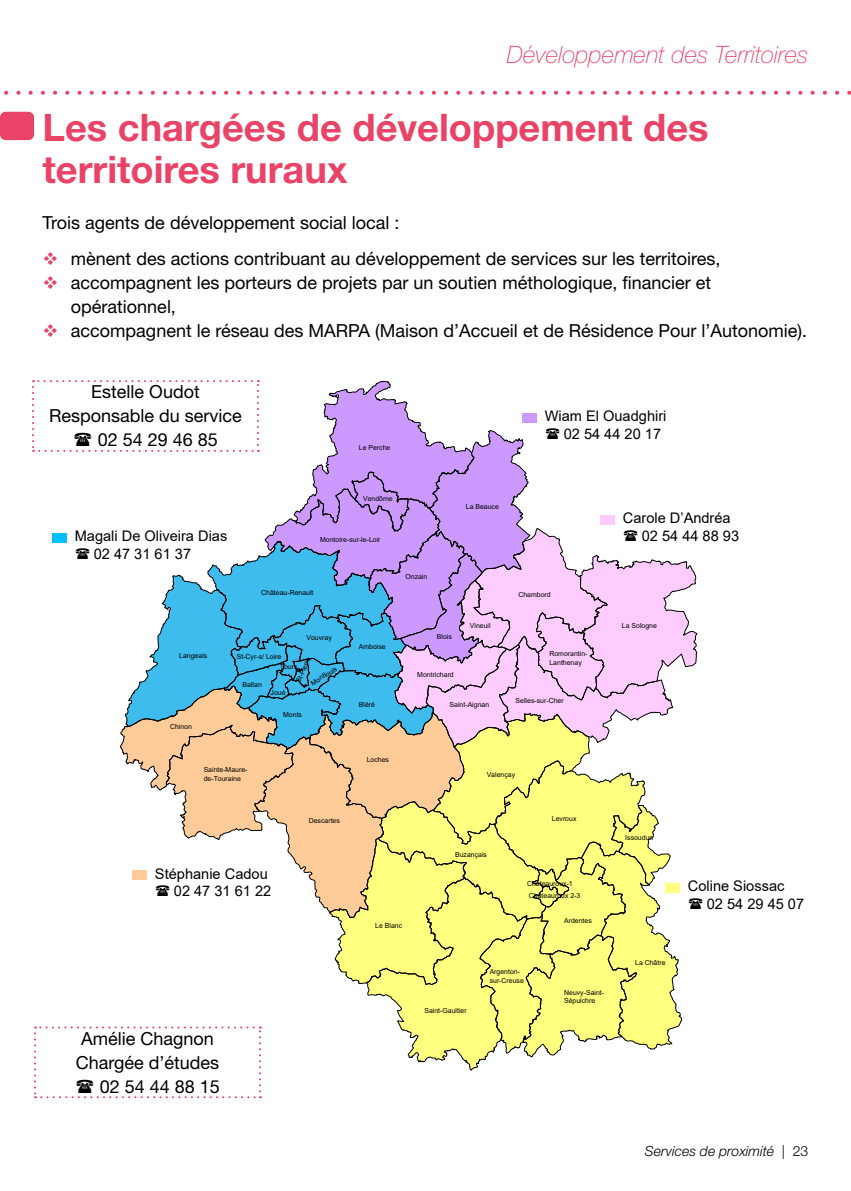
<style>
.page{position:relative;width:851px;height:1191px;background:#fff}
.page>*{position:absolute;margin:0;border:0;box-sizing:border-box;transform-origin:0 0}
.t1{font:700 38px/42px "Helvetica Neue LT Std";color:#e94368}
.t2{font:italic 100 24px "Helvetica Neue LT Std";color:#e94368}
.t3{font:18px/24px "Helvetica Neue LT Std";color:#000}
.t4{font:14.6px/17.6px "Arial";color:#000}
.t5{font:italic 300 14px "Helvetica Neue LT Std";color:#000}
.t6{font:7px/8.4px "Arial";color:#000}
.s1{font-style:normal}
</style>
<div class="page">
<svg style="left:4px;top:91px;width:847px;height:4px"></svg>
<div style="left:0;top:112px;width:34px;height:28px;background:#e94368;border-radius:6px"></div>
<svg style="left:32px;top:380px;width:666px;height:718px"></svg>
<h2 class="t2" style="left:506px;top:40px;width:303px">Développement des Territoires</h2>
<h1 class="t1" style="left:43px;top:105px;width:667px">Les chargées de développement des territoires ruraux</h1>
<h3 class="t3" style="left:71px;top:205px;width:651px;line-height:35.4px;text-indent:-28px">Trois agents de développement social local :<br>mènent des actions contribuant au développement de services sur les territoires,</h3>
<h3 class="t3" style="left:71px;top:270px;width:737px">accompagnent les porteurs de projets par un soutien méthologique, financier et opérationnel,<br>accompagnent le réseau des MARPA (Maison d’Accueil et de Résidence Pour l’Autonomie).</h3>
<h3 class="t3" style="left:91px;top:380px;width:110px">Estelle Oudot</h3>
<h3 class="t3" style="left:49px;top:404px;width:194px">Responsable du service</h3>
<h3 class="t3" style="left:98px;top:428px;width:122px">02 54 29 46 85</h3>
<p class="t6" style="left:359px;top:443px;width:33px">Le Perche</p>
<h3 class="t4" style="left:563px;top:407px;width:104px;text-indent:-19px">Wiam El Ouadghiri<br>02 54 44 20 17</h3>
<h3 class="t4" style="left:94px;top:527px;width:135px;text-indent:-19px">Magali De Oliveira Dias<br>02 47 31 61 37</h3>
<p class="t6" style="left:363px;top:494px;width:31px">Vendôme</p>
<p class="t6" style="left:320px;top:535px;width:62px">Montoire-sur-le-Loir</p>
<p class="t6" style="left:261px;top:588px;width:54px">Château-Renault</p>
<p class="t6" style="left:405px;top:572px;width:23px">Onzain</p>
<p class="t6" style="left:466px;top:502px;width:35px">La Beauce</p>
<p class="t6" style="left:179px;top:651px;width:30px">Langeais</p>
<p class="t6" style="left:170px;top:722px;width:23px">Chinon</p>
<p class="t6" style="left:306px;top:633px;width:27px">Vouvray</p>
<p class="t6" style="left:237px;top:652px;width:46px">St-Cyr-s/ Loire</p>
<p class="t6" style="left:242px;top:680px;width:21px">Ballan</p>
<p class="t6" style="left:294px;top:680px;width:29px;rotate:-67deg">St-Pierre</p>
<p class="t6" style="left:280px;top:662px;width:19px">Tours</p>
<p class="t6" style="left:270px;top:688px;width:16px">Joué</p>
<p class="t6" style="left:309px;top:680px;width:31px;rotate:-32deg">Montlouis</p>
<p class="t6" style="left:283px;top:710px;width:20px">Monts</p>
<p class="t6" style="left:359px;top:642px;width:28px">Amboise</p>
<p class="t6" style="left:437px;top:632px;width:16px">Blois</p>
<p class="t6" style="left:417px;top:670px;width:38px">Montrichard</p>
<p class="t6" style="left:470px;top:621px;width:22px">Vineuil</p>
<p class="t6" style="left:359px;top:700px;width:18px">Bléré</p>
<p class="t6" style="left:449px;top:700px;width:41px">Saint-Aignan</p>
<p class="t6" style="left:367px;top:755px;width:24px">Loches</p>
<p class="t6" style="left:518px;top:590px;width:34px">Chambord</p>
<p class="t6" style="left:549px;top:649px;width:40px">Romorantin-<br>Lanthenay</p>
<p class="t6" style="left:515px;top:696px;width:50px">Selles-sur-Cher</p>
<h3 class="t4" style="left:641px;top:509px;width:99px;text-indent:-19px">Carole D’Andréa<br>02 54 44 88 93</h3>
<p class="t6" style="left:621px;top:621px;width:36px">La Sologne</p>
<p class="t6" style="left:204px;top:765px;width:45px">Sainte-Maure&shy;de-Touraine</p>
<h3 class="t4" style="left:155px;top:864px;width:118px;text-align:right">Stéphanie Cadou<br>02 47 31 61 22</h3>
<h3 class="t3" style="left:81px;top:1026px;width:134px">Amélie Chagnon</h3>
<h3 class="t3" style="left:76px;top:1050px;width:145px">Chargée d’études</h3>
<h3 class="t3" style="left:100px;top:1074px;width:122px">02 54 44 88 15</h3>
<p class="t6" style="left:309px;top:816px;width:33px">Descartes</p>
<p class="t6" style="left:375px;top:921px;width:28px">Le Blanc</p>
<p class="t6" style="left:486px;top:770px;width:30px">Valençay</p>
<p class="t6" style="left:455px;top:850px;width:33px">Buzançais</p>
<p class="t6" style="left:551px;top:814px;width:26px">Levroux</p>
<p class="t6" style="left:527px;top:878px;width:55px;line-height:11.6px">Châteauroux-1<br>Châteauroux 2-3</p>
<p class="t6" style="left:564px;top:916px;width:29px">Ardentes</p>
<p class="t6" style="left:424px;top:1006px;width:44px">Saint-Gaultier</p>
<p class="t6" style="left:489px;top:967px;width:36px">Argenton&shy;sur-Creuse</p>
<p class="t6" style="left:564px;top:988px;width:41px">Neuvy-Saint-<br>Sépulchre</p>
<p class="t6" style="left:625px;top:833px;width:30px">Issoudun</p>
<p class="t6" style="left:635px;top:958px;width:32px">La Châtre</p>
<h3 class="t4" style="left:706px;top:877px;width:99px;text-indent:-19px">Coline Siossac<br>02 54 29 45 07</h3>
<h3 class="t5" style="left:644px;top:1142px;width:165px">Services de proximité <span class="s1">| 23</span></h3>
</div>
